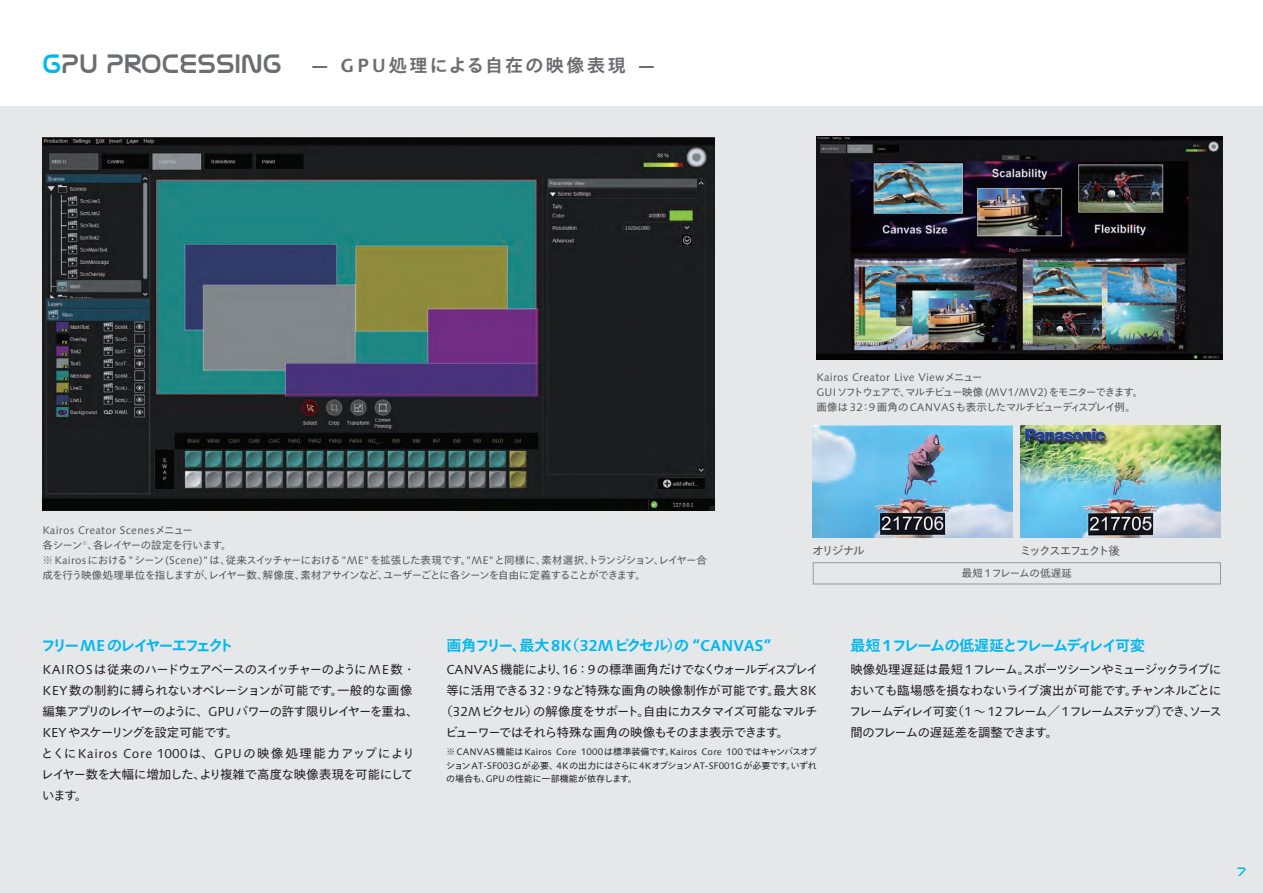
<style>
.page{position:relative;width:1263px;height:893px;background:#fff}
.page>*{position:absolute;margin:0;border:0;box-sizing:border-box;transform-origin:0 0}
.E__Head__20_Naz{font:27px "Nasalization Rg";letter-spacing:.01em;color:#6c6d70}
.日本語_大見出し_新{font:700 18px "Tazugane Gothic Std N";letter-spacing:.125em;color:#6c6d70}
.日本語_中見出し_10_14__新{font:700 15px "Tazugane Gothic Std N";letter-spacing:-.125em;color:#00b8f0}
.日本語_中見出し_10_14__新-2{font:700 15px "Tazugane Gothic Std N";letter-spacing:-.09em;color:#00b8f0}
.日本語_中見出し_10_14__新-3{font:700 15px "Tazugane Gothic Std N";letter-spacing:-.17em;color:#00b8f0}
.日本語_本文8_25_14_新{font:12.3px/21px "Tazugane Gothic Std N";letter-spacing:-.07em;color:#231f20;text-align:justify}
.日本語_本文8_25_14_新-2{font:12.3px "Tazugane Gothic Std N";letter-spacing:-.01em;color:#231f20}
.t1{font:12.3px "Nasalization Rg";color:#00b8f0}
.日本語_写真キャプション_新{font:11.7px "Tazugane Gothic Std N";letter-spacing:-.145em;color:#57585a}
.日本語_写真キャプション_新-2{font:10.95px "Syntax Next LT Pro";letter-spacing:.025em;color:#57585a}
.日本語_写真キャプション_新-3{font:10.5px/15px "Tazugane Gothic Std N";letter-spacing:-.065em;color:#57585a}
.日本語_写真キャプション_新-4{font:10.5px/15px "Tazugane Gothic Std N";letter-spacing:-.105em;color:#57585a}
.日本語_写真キャプション_新-5{font:10.5px "Tazugane Gothic Std N";letter-spacing:-.01em;color:#57585a}
.日本語_注釈6_10_新{font:9.45px "Syntax Next LT Pro";letter-spacing:.025em;color:#231f20}
.日本語_注釈6_10_新-2{font:9px/13.5px "Tazugane Gothic Std N";letter-spacing:-.025em;color:#231f20}
.s1{color:#00b8f0}
.s2{font-family:"Syntax Next LT Pro";font-size:18.9px}
.s3{font-family:"Tazugane Gothic Std N";font-size:10.5px}
.s4{font-family:"Syntax Next LT Pro";font-size:10.95px}
.s5{font-family:"Syntax Next LT Pro";font-size:15.75px}
.s6{font-family:"Syntax Next LT Pro";font-size:13.05px}
.s7{font-family:"Tazugane Gothic Std N";font-size:9px}
.s8{font-family:"Syntax Next LT Pro";font-size:9.45px}
</style>
<div class="page">
<div style="left:0;top:106px;width:1263px;height:787px;background:#e6e7e9"></div>
<img style="left:42px;top:137px;width:673px;height:373px">
<img style="left:816px;top:136px;width:407px;height:224px">
<div style="left:813px;top:562px;width:408px;height:22px;border:1px solid #98999e"></div>
<img style="left:813px;top:426px;width:200px;height:112px">
<img style="left:1021px;top:426px;width:199px;height:112px">
<p class="E__Head__20_Naz" style="left:42px;top:48px;width:241px"><span class="s1">G</span>PU PROCESSING</p>
<p class="日本語_大見出し_新" style="left:310px;top:53px;width:347px">— <span class="s2">GPU</span>処理による自在の映像表現 —</p>
<p class="日本語_写真キャプション_新-2" style="left:816px;top:371px;width:168px">Kairos Creator Live View<span class="s3">メニュー</span></p>
<p class="日本語_写真キャプション_新-4" style="left:816px;top:385px;width:328px"><span class="s4">GUI</span>ソフトウェアで、マルチビュー映像 <span class="s4">(MV1/MV2)</span> をモニターできます。画像は <span class="s4">32</span>：<span class="s4">9</span> 画角の <span class="s4">CANVAS</span>も表示したマルチビューディスプレイ例。</p>
<p class="日本語_写真キャプション_新-2" style="left:42px;top:523px;width:152px">Kairos Creator Scenes<span class="s3">メニュー</span></p>
<p class="日本語_写真キャプション_新-3" style="left:42px;top:538px;width:190px">各シーン<sup>※</sup>、各レイヤーの設定を行います。</p>
<p class="日本語_写真キャプション_新-3" style="left:42px;top:553px;width:666px">※ <span class="s4">Kairos</span>における<span class="s4">"</span>シーン<span class="s4">(Scene)"</span>は、従来スイッチャーにおける<span class="s4">"ME"</span>を拡張した表現です。<span class="s4">"ME"</span>と同様に、素材選択、トランジション、レイヤー合成を行う映像処理単位を指しますが、レイヤー数、解像度、素材アサインなど、ユーザーごとに各シーンを自由に定義することができます。</p>
<p class="日本語_写真キャプション_新" style="left:812px;top:542px;width:54px">オリジナル</p>
<p class="日本語_写真キャプション_新" style="left:1020px;top:542px;width:102px">ミックスエフェクト後</p>
<p class="日本語_写真キャプション_新-5" style="left:962px;top:566px;width:112px">最短<span class="s4">1</span>フレームの低遅延</p>
<p class="日本語_中見出し_10_14__新-3" style="left:41px;top:635px;width:195px">フリー <span class="s5">M E</span> のレイヤーエフェクト</p>
<p class="日本語_本文8_25_14_新" style="left:42px;top:660px;width:378px;text-align:left"><span class="s6">KAIROS</span> は従来のハードウェアベースのスイッチャーのように<span class="s6">ME</span> 数・<span class="s6">KEY</span>数の制約に縛られないオペレーションが可能です。一般的な画像編集アプリのレイヤーのように、<span class="s6">GPU</span> パワーの許す限りレイヤーを重ね、<span class="s6">KEY</span> やスケーリングを設定可能です。</p>
<p class="日本語_本文8_25_14_新" style="left:41px;top:744px;width:375px">とくに<span class="s6">Kairos Core 1000</span>は、<span class="s6">GPU</span>の映像処理能力アップによりレイヤー数を大幅に増加した、より複雑で高度な映像表現を可能にしています。</p>
<p class="日本語_中見出し_10_14__新" style="left:446px;top:635px;width:327px">画角フリー、最大<span class="s5">8K</span>（<span class="s5">32M</span>ピクセル）の “<span class="s5">CANVAS</span>”</p>
<p class="日本語_本文8_25_14_新" style="left:446px;top:660px;width:374px"><span class="s6">CANVAS</span> 機能により、<span class="s6">16</span>：<span class="s6">9</span> の標準画角だけでなくウォールディスプレイ</p>
<p class="日本語_本文8_25_14_新-2" style="left:446px;top:682px;width:371px">等に活用できる<span class="s6">32</span>：<span class="s6">9</span>など特殊な画角の映像制作が可能です。最大<span class="s6">8K</span></p>
<p class="日本語_本文8_25_14_新" style="left:440px;top:702px;width:379px">（<span class="s6">32M</span>ピクセル）の解像度をサポート。自由にカスタマイズ可能なマルチ</p>
<p class="日本語_本文8_25_14_新" style="left:445px;top:723px;width:345px">ビューワーではそれら特殊な画角の映像もそのまま表示できます。</p>
<p class="日本語_注釈6_10_新" style="left:446px;top:746px;width:372px"><span class="s7">※</span>CANVAS<span class="s7">機能は</span>Kairos Core 1000<span class="s7">は標準装備です。</span>Kairos Core 100<span class="s7">ではキャンバスオプ</span></p>
<p class="日本語_注釈6_10_新-2" style="left:446px;top:759px;width:372px">ション<span class="s8">AT-SF003G</span>が必要、<span class="s8">4K</span>の出力にはさらに<span class="s8">4K</span>オプション<span class="s8">AT-SF001G</span>が必要です。いずれの場合も、<span class="s8">GPU</span>の性能に一部機能が依存します。</p>
<p class="日本語_中見出し_10_14__新-2" style="left:850px;top:635px;width:296px">最短 <span class="s5">1</span>フレームの低遅延とフレームディレイ可変</p>
<p class="日本語_本文8_25_14_新" style="left:849px;top:660px;width:374px">映像処理遅延は最短 <span class="s6">1</span>フレーム。スポーツシーンやミュージックライブにおいても臨場感を損なわないライブ演出が可能です。チャンネルごとにフレームディレイ可変（<span class="s6">1</span> ～ <span class="s6">12</span>フレーム／ <span class="s6">1</span>フレームステップ）でき、ソース間のフレームの遅延差を調整できます。</p>
<p class="t1" style="left:1237px;top:864px;width:10px">7</p>
</div>
